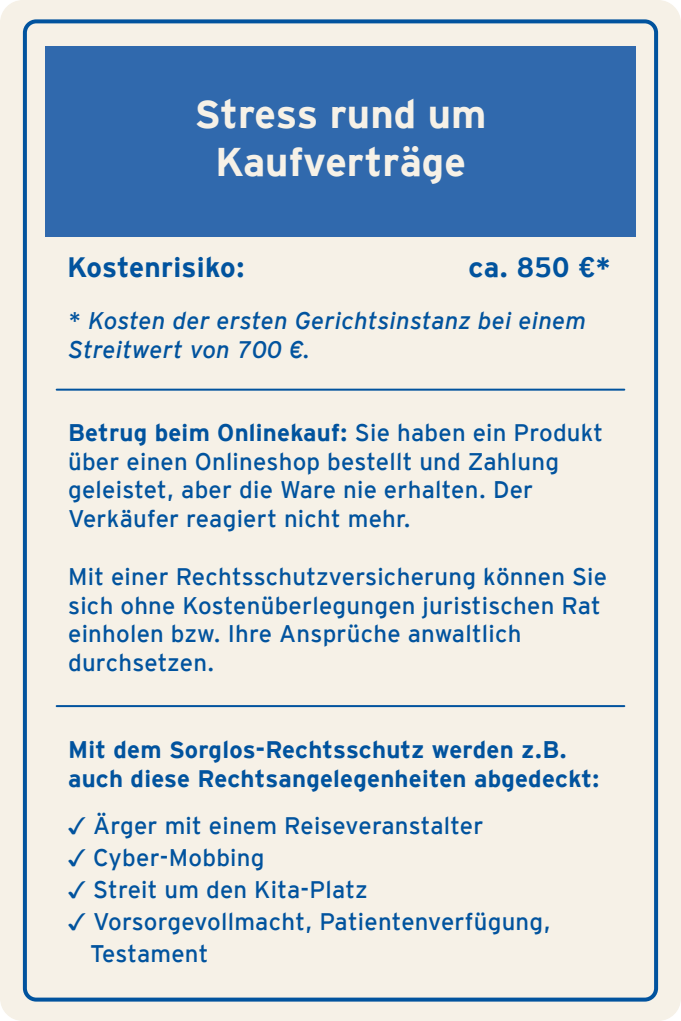
<style>
.page{position:relative;width:681px;height:1021px;background:#fff}
.page>*{position:absolute;margin:0;border:0;box-sizing:border-box;transform-origin:0 0}
.t1{font:700 40px/48px "CC Interstate";color:#f6f1e7;text-align:center}
.t2{font:700 28px "CC Interstate";letter-spacing:.01em;color:#01539e}
.t3{font:24px/28.8px "CC Interstate";letter-spacing:.01em;color:#01539e}
.t4{font:700 24px/28.8px "CC Interstate";letter-spacing:.01em;color:#01539e}
.t5{font:italic 24px/28.8px "CC Interstate";letter-spacing:.01em;color:#01539e}
.s1{font-weight:700}
.s2{font-family:"Arial Unicode MS"}
</style>
<div class="page">
<div style="left:0;top:0;width:680px;height:1020px;background:#f6f1e7;border-radius:23px"></div>
<div style="left:23px;top:19px;width:634px;height:982px;border:4px solid #01539e;border-radius:11px"></div>
<div style="left:45px;top:46px;width:590px;height:190px;background:#3069ad"></div>
<hr style="left:57px;top:705px;width:567px;height:2px;background:#01539e">
<hr style="left:57px;top:388px;width:567px;height:2px;background:#01539e">
<h1 class="t1" style="left:194px;top:90px;width:293px">Stress rund um<br>Kaufverträge</h1>
<p class="t2" style="left:67px;top:251px;width:179px">Kostenrisiko:</p>
<p class="t2" style="left:468px;top:251px;width:143px">ca. 850 €*</p>
<p class="t5" style="left:68px;top:306px;width:519px">* Kosten der ersten Gerichtsinstanz bei einem<br>Streitwert von 700 €.</p>
<p class="t3" style="left:68px;top:418px;width:536px"><span class="s1">Betrug beim Onlinekauf:</span> Sie haben ein Produkt über einen Onlineshop bestellt und Zahlung geleistet, aber die Ware nie erhalten. Der Verkäufer reagiert nicht mehr.</p>
<p class="t3" style="left:68px;top:562px;width:540px">Mit einer Rechtsschutzversicherung können Sie sich ohne Kostenüberlegungen juristischen Rat einholen bzw. Ihre Ansprüche anwaltlich durchsetzen.</p>
<p class="t4" style="left:68px;top:735px;width:533px">Mit dem Sorglos-Rechtsschutz werden z.B. auch diese Rechtsangelegenheiten abgedeckt:</p>
<p class="t3" style="left:68px;top:811px;width:416px"><span class="s2">✓</span> Ärger mit einem Reiseveranstalter</p>
<p class="t3" style="left:68px;top:843px;width:198px"><span class="s2">✓</span> Cyber-Mobbing</p>
<p class="t3" style="left:68px;top:875px;width:301px"><span class="s2">✓</span> Streit um den Kita-Platz</p>
<p class="t3" style="left:90px;top:905px;width:462px;line-height:32px;text-indent:-22px"><span class="s2">✓</span> Vorsorgevollmacht, Patientenverfügung,<br>Testament</p>
</div>
